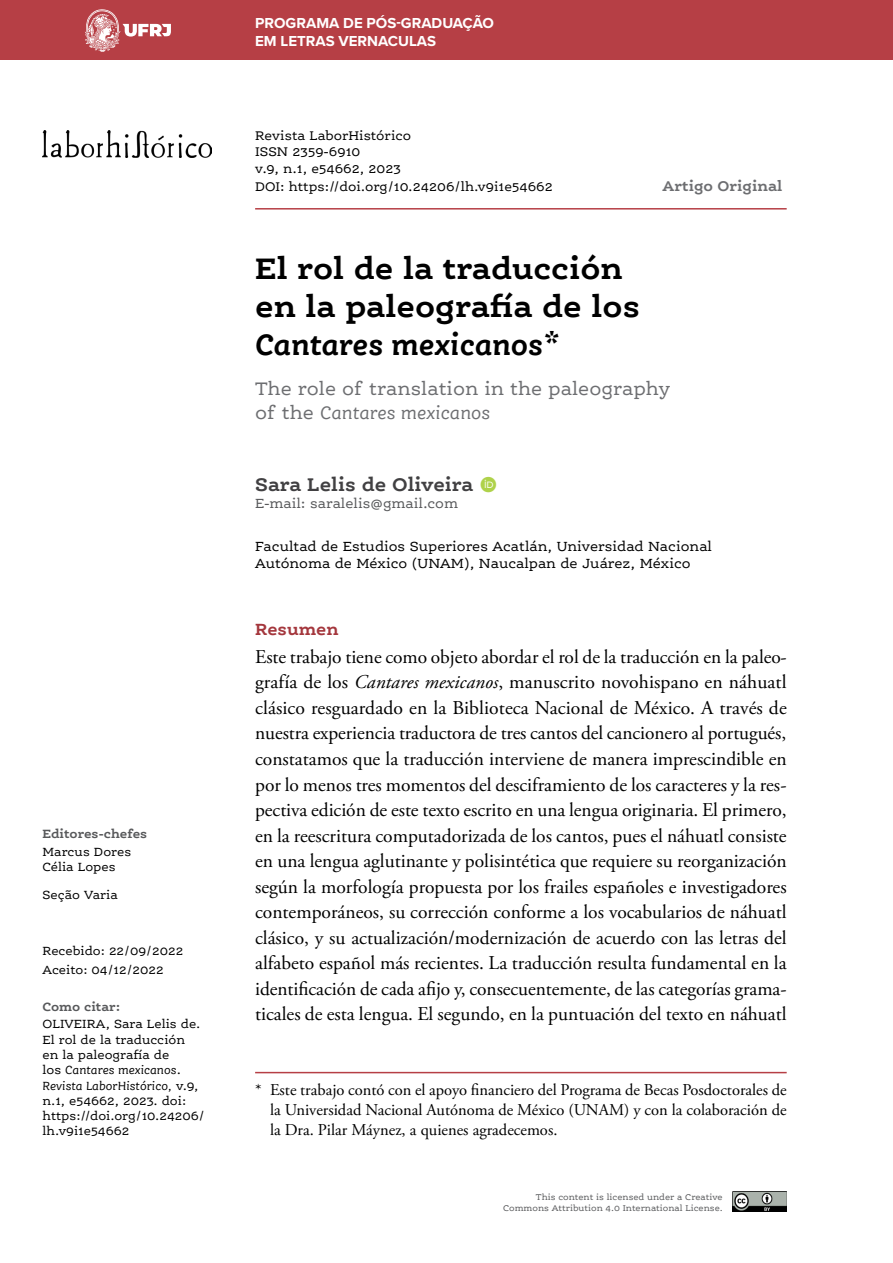
<style>
.page{position:relative;width:893px;height:1263px;background:#fff}
.page>*{position:absolute;margin:0;border:0;box-sizing:border-box;transform-origin:0 0}
.t1{font:700 31.5px/37.8px "Ernestine Pro";color:#000}
.t2{font:19.5px/25.5px "Adobe Garamond Pro";color:#000;text-align:justify}
.t3{font:19.5px/23.4px "Ernestine Pro";color:#6d6e71}
.t4{font:700 19.5px "Ernestine Pro";color:#414042}
.t5{font:700 17.25px "Ernestine Pro";color:#a4373d}
.t6{font:16.5px/20.4px "Adobe Garamond Pro";color:#000;text-align:justify}
.t7{font:700 15px/18px "Proxima Nova";color:#fff}
.t8{font:700 15px "Ernestine Pro";color:#6d6e71}
.t9{font:14.25px/17.1px "Ernestine Pro";color:#000}
.t10{font:14.25px "Ernestine Pro";color:#58595b}
.t11{font:13.5px/16.2px "Ernestine Pro";color:#000}
.t12{font:12.75px/15.3px "Ernestine Pro";color:#000}
.t13{font:700 12.75px "Ernestine Pro";color:#58595b}
.t14{font:9px/10.8px "Ernestine Pro";color:#58595b;text-align:right}
.s1{font-style:italic}
</style>
<div class="page">
<img style="left:43px;top:130px;width:168px;height:28px">
<div style="left:0;top:0;width:893px;height:60px;background:#b63f45"></div>
<svg style="left:85px;top:9px;width:86px;height:43px"></svg>
<img style="left:732px;top:1191px;width:55px;height:21px">
<hr style="left:255px;top:1072px;width:532px;height:1px;background:#b63f45">
<hr style="left:255px;top:208px;width:532px;height:2px;background:#b63f45">
<p class="t13" style="left:43px;top:826px;width:106px">Editores-chefes</p>
<p class="t12" style="left:43px;top:843px;width:90px">Marcus Dores<br>Célia Lopes</p>
<p class="t12" style="left:43px;top:887px;width:77px">Seção Varia</p>
<p class="t12" style="left:43px;top:940px;width:142px;line-height:19.5px">Recebido: 22/09/2022<br>Aceito: 04/12/2022</p>
<p class="t13" style="left:43px;top:998px;width:79px">Como citar:</p>
<p class="t12" style="left:43px;top:1016px;width:164px">OLIVEIRA, Sara Lelis de.<br>El rol de la traducción<br>en la paleografía de<br>los <span class="s1">Cantares mexicanos</span>.<br><span class="s1">Revista LaborHistórico,</span> v.9, n.1, e54662, 2023. doi: https://doi.org/10.24206/ lh.v9i1e54662</p>
<p class="t7" style="left:255px;top:13px;width:240px">PROGRAMA DE PÓS-GRADUAÇÃO<br>EM LETRAS VERNACULAS</p>
<p class="t11" style="left:255px;top:127px;width:157px">Revista LaborHistórico<br>ISSN 2359-6910<br>v.9, n.1, e54662, 2023</p>
<p class="t11" style="left:255px;top:178px;width:299px">DOI: https://doi.org/10.24206/lh.v9i1e54662</p>
<p class="t8" style="left:662px;top:176px;width:121px">Artigo Original</p>
<h1 class="t1" style="left:255px;top:249px;width:386px">El rol de la traducción en la paleografía de los<br><span class="s1">Cantares mexicanos</span>*</h1>
<p class="t3" style="left:255px;top:377px;width:417px">The role of translation in the paleography of the <span class="s1">Cantares mexicanos</span></p>
<p class="t4" style="left:255px;top:472px;width:220px">Sara Lelis de Oliveira</p>
<p class="t10" style="left:255px;top:495px;width:204px">E-mail: saralelis@gmail.com</p>
<p class="t9" style="left:255px;top:537px;width:458px">Facultad de Estudios Superiores Acatlán, Universidad Nacional<br>Autónoma de México (UNAM), Naucalpan de Juárez, México</p>
<p class="t5" style="left:255px;top:618px;width:85px">Resumen</p>
<p class="t2" style="left:255px;top:645px;width:533px">Este trabajo tiene como objeto abordar el rol de la traducción en la paleo&shy;grafía de los <span class="s1">Cantares mexicanos</span>, manuscrito novohispano en náhuatl clásico resguardado en la Biblioteca Nacional de México. A través de nuestra experiencia traductora de tres cantos del cancionero al portugués, constatamos que la traducción interviene de manera imprescindible en por lo menos tres momentos del desciframiento de los caracteres y la res&shy;pectiva edición de este texto escrito en una lengua originaria. El primero, en la reescritura computadorizada de los cantos, pues el náhuatl consiste en una lengua aglutinante y polisintética que requiere su reorganización según la morfología propuesta por los frailes españoles e investigadores contemporáneos, su corrección conforme a los vocabularios de náhuatl clásico, y su actualización/modernización de acuerdo con las letras del alfabeto español más recientes. La traducción resulta fundamental en la identificación de cada afijo y, consecuentemente, de las categorías grama&shy;ticales de esta lengua. El segundo, en la puntuación del texto en náhuatl</p>
<p class="t6" style="left:270px;top:1080px;width:518px;text-indent:-15px">* Este trabajo contó con el apoyo financiero del Programa de Becas Posdoctorales de la Universidad Nacional Autónoma de México (UNAM) y con la colaboración de la Dra. Pilar Máynez, a quienes agradecemos.</p>
<p class="t14" style="left:503px;top:1191px;width:221px">This content is licensed under a Creative<br>Commons Attribution 4.0 International License.</p>
</div>
